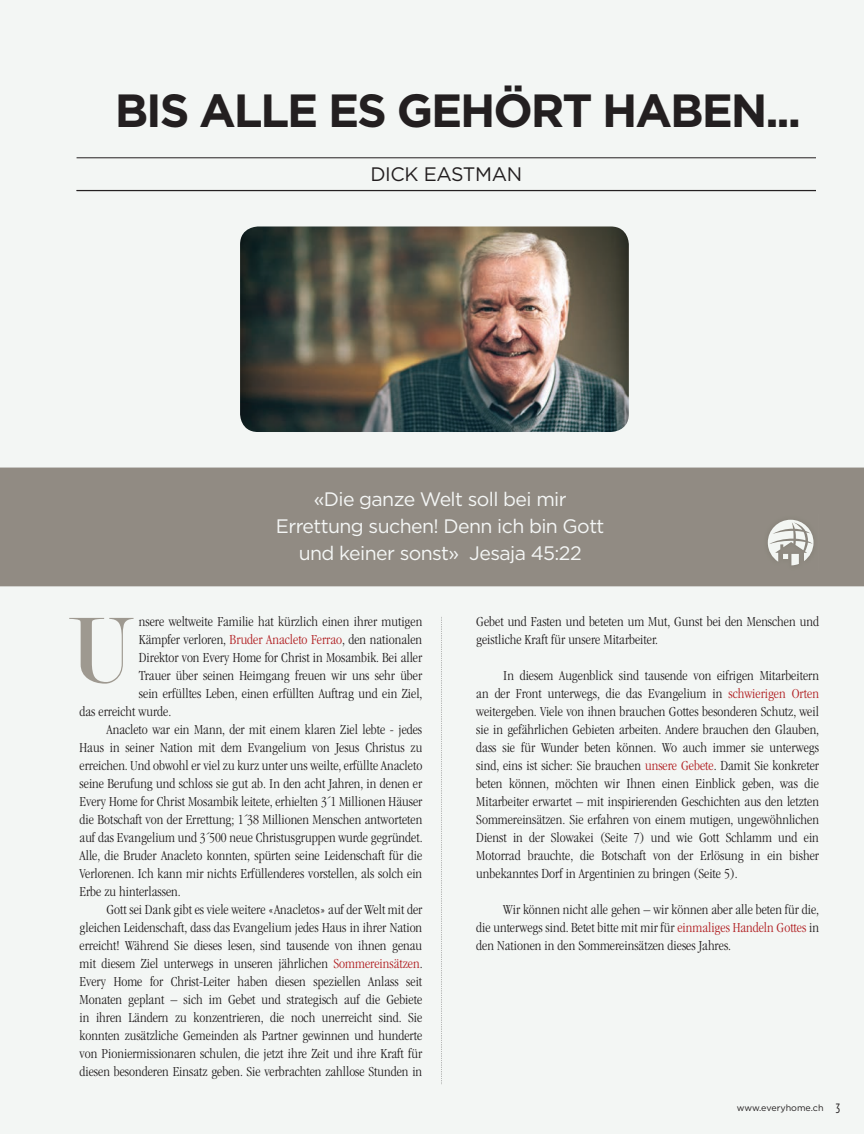
<style>
.page{position:relative;width:864px;height:1134px;background:#f3f6f4}
.page>*{position:absolute;margin:0;border:0;box-sizing:border-box;transform-origin:0 0}
.t1{font:100.5px "Modern";color:#9e9990;scale:.9 1}
.t2{font:700 46.5px "Gotham";letter-spacing:-.045em;color:#231f20}
.t3{font:19.5px/27px "Gotham";letter-spacing:-.03em;color:#f4f6f5;text-align:center}
.t4{font:19.5px "Gotham";letter-spacing:-.02em;color:#231f20}
.t5{font:300 condensed 14.25px/18px "ITC Garamond Std";color:#231f20;text-align:justify}
.t6{font:9px "Gotham";color:#231f20}
.s1{color:#b12023}
.s2{font-family:"Gotham Condensed";font-size:13.5px}
</style>
<div class="page">
<img style="left:240px;top:226px;width:389px;height:206px">
<hr style="left:77px;top:190px;width:739px;height:1px;background:#231f20">
<hr style="left:77px;top:158px;width:739px;height:1px;background:#231f20">
<div style="left:0;top:468px;width:864px;height:118px;background:#918b83"></div>
<svg style="left:441px;top:617px;width:1px;height:467px"></svg>
<img style="left:763px;top:515px;width:55px;height:55px">
<svg style="left:768px;top:520px;width:46px;height:45px"></svg>
<h2 class="t2" style="left:115px;top:79px;width:688px">BIS ALLE ES GEHÖRT HABEN...</h2>
<h3 class="t4" style="left:370px;top:162px;width:153px">DICK EASTMAN</h3>
<h3 class="t3" style="left:276px;top:485px;width:330px">«Die ganze Welt soll bei mir<br>Errettung suchen! Denn ich bin Gott und keiner sonst» Jesaja 45:22</h3>
<p class="t5" style="left:139px;top:612px;width:285px">nsere weltweite Familie hat kürzlich einen ihrer mutigen</p>
<p class="t5" style="left:139px;top:630px;width:285px">Kämpfer verloren, <span class="s1">Bruder Anacleto Ferrao</span>, den nationalen</p>
<p class="t5" style="left:139px;top:648px;width:285px">Direktor von Every Home for Christ in Mosambik. Bei aller</p>
<p class="t5" style="left:139px;top:666px;width:285px">Trauer über seinen Heimgang freuen wir uns sehr über</p>
<p class="t5" style="left:139px;top:684px;width:285px">sein erfülltes Leben, einen erfüllten Auftrag und ein Ziel,</p>
<p class="t5" style="left:80px;top:702px;width:93px">das erreicht wurde.</p>
<p class="t5" style="left:107px;top:720px;width:317px">Anacleto war ein Mann, der mit einem klaren Ziel lebte - jedes</p>
<p class="t5" style="left:80px;top:738px;width:344px">Haus in seiner Nation mit dem Evangelium von Jesus Christus zu</p>
<p class="t5" style="left:80px;top:756px;width:344px">erreichen. Und obwohl er viel zu kurz unter uns weilte, erfüllte Anacleto</p>
<p class="t5" style="left:80px;top:774px;width:344px">seine Berufung und schloss sie gut ab. In den acht Jahren, in denen er</p>
<p class="t5" style="left:80px;top:792px;width:344px">Every Home for Christ Mosambik leitete, erhielten 3´1 Millionen Häuser</p>
<p class="t5" style="left:80px;top:810px;width:344px">die Botschaft von der Errettung; 1´38 Millionen Menschen antworteten</p>
<p class="t5" style="left:80px;top:828px;width:345px">auf das Evangelium und 3´500 neue Christusgruppen wurde gegründet.</p>
<p class="t5" style="left:80px;top:846px;width:344px">Alle, die Bruder Anacleto konnten, spürten seine Leidenschaft für die</p>
<p class="t5" style="left:80px;top:864px;width:344px">Verlorenen. Ich kann mir nichts Erfüllenderes vorstellen, als solch ein</p>
<p class="t5" style="left:80px;top:882px;width:103px">Erbe zu hinterlassen.</p>
<p class="t5" style="left:107px;top:900px;width:317px">Gott sei Dank gibt es viele weitere «Anacletos» auf der Welt mit der</p>
<p class="t5" style="left:80px;top:918px;width:344px">gleichen Leidenschaft, dass das Evangelium jedes Haus in ihrer Nation</p>
<p class="t5" style="left:80px;top:936px;width:344px">erreicht! Während Sie dieses lesen, sind tausende von ihnen genau</p>
<p class="t5" style="left:80px;top:954px;width:345px">mit diesem Ziel unterwegs in unseren jährlichen <span class="s1">Sommereinsätzen</span>.</p>
<p class="t5" style="left:80px;top:972px;width:344px">Every Home for Christ-Leiter haben diesen speziellen Anlass seit</p>
<p class="t5" style="left:80px;top:990px;width:344px">Monaten geplant – sich im Gebet und strategisch auf die Gebiete</p>
<p class="t5" style="left:80px;top:1008px;width:344px">in ihren Ländern zu konzentrieren, die noch unerreicht sind. Sie</p>
<p class="t5" style="left:80px;top:1026px;width:344px">konnten zusätzliche Gemeinden als Partner gewinnen und hunderte</p>
<p class="t5" style="left:80px;top:1044px;width:344px">von Pioniermissionaren schulen, die jetzt ihre Zeit und ihre Kraft für</p>
<p class="t5" style="left:80px;top:1062px;width:344px">diesen besonderen Einsatz geben. Sie verbrachten zahllose Stunden in</p>
<h1 class="t1" style="left:68px;top:601px;width:72px">U</h1>
<p class="t5" style="left:476px;top:612px;width:344px">Gebet und Fasten und beteten um Mut, Gunst bei den Menschen und geistliche Kraft für unsere Mitarbeiter.</p>
<p class="t5" style="left:476px;top:666px;width:344px;text-indent:27px">In diesem Augenblick sind tausende von eifrigen Mitarbeitern an der Front unterwegs, die das Evangelium in <span class="s1">schwierigen Orten </span>weitergeben. Viele von ihnen brauchen Gottes besonderen Schutz, weil sie in gefährlichen Gebieten arbeiten. Andere brauchen den Glauben, dass sie für Wunder beten können. Wo auch immer sie unterwegs sind, eins ist sicher: Sie brauchen <span class="s1">unsere Gebete</span>. Damit Sie konkreter beten können, möchten wir Ihnen einen Einblick geben, was die Mitarbeiter erwartet – mit inspirierenden Geschichten aus den letzten Sommereinsätzen. Sie erfahren von einem mutigen, ungewöhnlichen Dienst in der Slowakei (Seite 7) und wie Gott Schlamm und ein Motorrad brauchte, die Botschaft von der Erlösung in ein bisher unbekanntes Dorf in Argentinien zu bringen (Seite 5).</p>
<p class="t5" style="left:476px;top:900px;width:344px;text-indent:27px">Wir können nicht alle gehen – wir können aber alle beten für die, die unterwegs sind. Betet bitte mit mir für <span class="s1">einmaliges Handeln Gottes</span> in den Nationen in den Sommereinsätzen dieses Jahres.</p>
<p class="t6" style="left:737px;top:1102px;width:105px">www.everyhome.ch <span class="s2">3</span></p>
</div>
